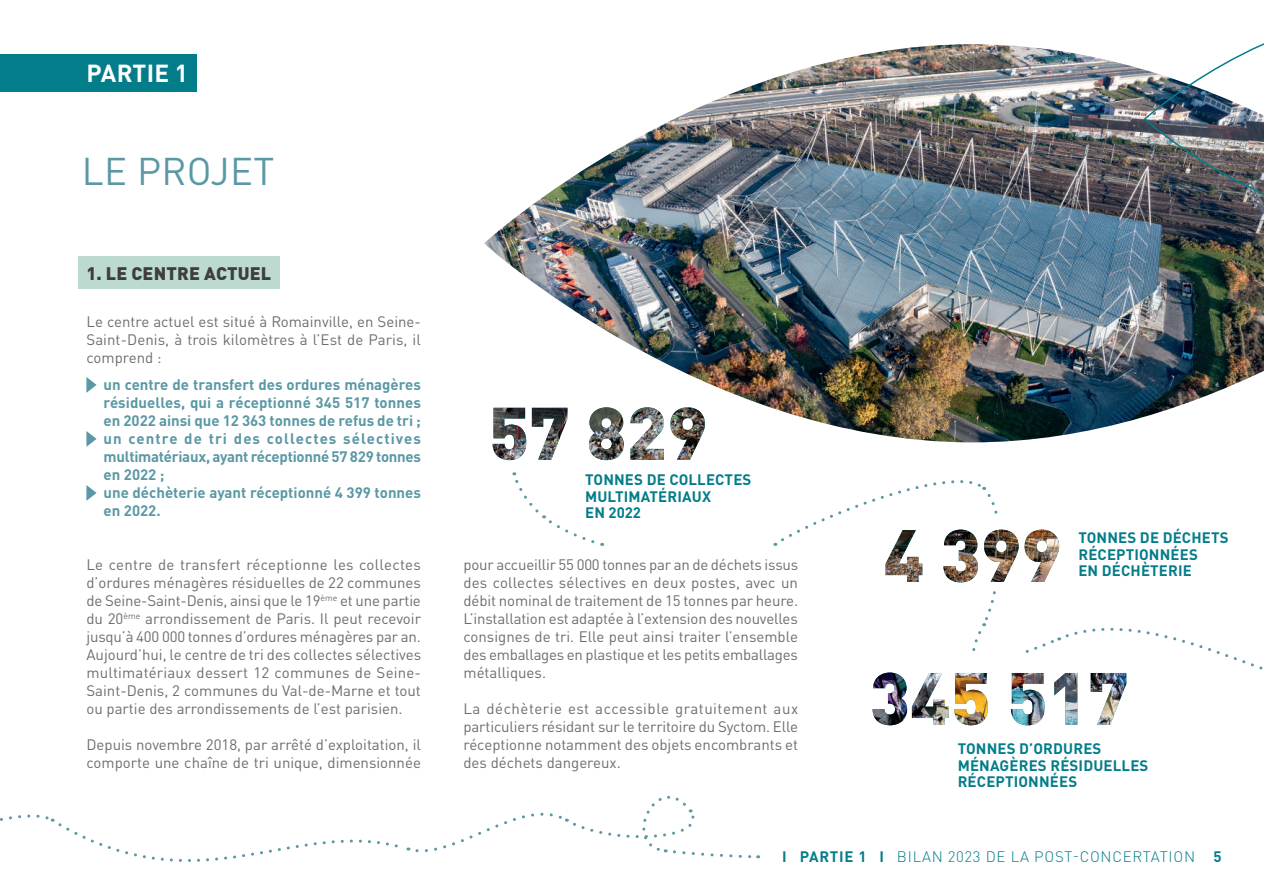
<style>
.page{position:relative;width:1264px;height:894px;background:#fff}
.page>*{position:absolute;margin:0;border:0;box-sizing:border-box;transform-origin:0 0}
.t1{font:38.25px "DIN Pro";letter-spacing:.01em;color:#5a98a5}
.t2{font:700 24.3px "DIN Pro";letter-spacing:.01em;color:#fff}
.t3{font:900 18px "DIN Pro";letter-spacing:.01em;color:#3e3e3f}
.t4{font:15px/18px "DIN Pro";color:#6c6d70;text-align:justify}
.t5{font:700 15px/18px "DIN Pro";color:#5a98a5}
.t6{font:700 15px/16.5px "DIN Pro";letter-spacing:.01em;color:#047d8a}
.t7{font:300 15px "DIN Pro";letter-spacing:.05em;color:#047d8a}
.s1{font-weight:700}
</style>
<div class="page">
<div style="left:0;top:54px;width:197px;height:38px;background:#047d8a"></div>
<div style="left:78px;top:257px;width:202px;height:32px;background:#bcdacf"></div>
<svg style="left:86px;top:377px;width:11px;height:16px"></svg>
<svg style="left:86px;top:431px;width:11px;height:16px"></svg>
<svg style="left:86px;top:485px;width:11px;height:16px"></svg>
<img style="left:484px;top:44px;width:780px;height:398px">
<img style="left:1144px;top:43px;width:120px;height:186px">
<img style="left:492px;top:407px;width:213px;height:53px">
<svg style="left:775px;top:480px;width:488px;height:205px"></svg>
<img style="left:872px;top:672px;width:254px;height:53px">
<svg style="left:512px;top:472px;width:91px;height:74px"></svg>
<svg style="left:0;top:795px;width:759px;height:67px"></svg>
<h2 class="t2" style="left:87px;top:52px;width:103px">PARTIE 1</h2>
<h1 class="t1" style="left:82px;top:141px;width:194px">LE PROJET</h1>
<p class="t3" style="left:86px;top:258px;width:186px">1. LE CENTRE ACTUEL</p>
<p class="t4" style="left:86px;top:311px;width:336px">Le centre actuel est situé à Romainville, en Seine-Saint-Denis, à trois kilomètres à l’Est de Paris, il comprend :</p>
<p class="t5" style="left:104px;top:373px;width:319px">un centre de transfert des ordures ménagères résiduelles, qui a réceptionné 345 517 tonnes en 2022 ainsi que 12 363 tonnes de refus de tri ; un centre de tri des collectes sélectives multimatériaux, ayant réceptionné 57 829 tonnes en 2022 ;<br>une déchèterie ayant réceptionné 4 399 tonnes en 2022.</p>
<p class="t4" style="left:86px;top:554px;width:336px">Le centre de transfert réceptionne les collectes d’ordures ménagères résiduelles de 22 communes de Seine-Saint-Denis, ainsi que le 19<sup>ème</sup> et une partie du 20<sup>ème</sup> arrondissement de Paris. Il peut recevoir jusqu’à 400 000 tonnes d’ordures ménagères par an.<br>Aujourd’hui, le centre de tri des collectes sélectives multimatériaux dessert 12 communes de Seine-Saint-Denis, 2 communes du Val-de-Marne et tout ou partie des arrondissements de l’est parisien.</p>
<p class="t4" style="left:86px;top:734px;width:336px">Depuis novembre 2018, par arrêté d’exploitation, il comporte une chaîne de tri unique, dimensionnée</p>
<p class="t6" style="left:585px;top:469px;width:168px">TONNES DE COLLECTES<br>MULTIMATÉRIAUX<br>EN 2022</p>
<p class="t4" style="left:463px;top:554px;width:336px">pour accueillir 55 000 tonnes par an de déchets issus des collectes sélectives en deux postes, avec un débit nominal de traitement de 15 tonnes par heure.<br>L’installation est adaptée à l’extension des nouvelles consignes de tri. Elle peut ainsi traiter l’ensemble des emballages en plastique et les petits emballages métalliques.</p>
<p class="t4" style="left:463px;top:698px;width:336px">La déchèterie est accessible gratuitement aux particuliers résidant sur le territoire du Syctom. Elle réceptionne notamment des objets encombrants et des déchets dangereux.</p>
<p class="t6" style="left:1078px;top:528px;width:152px">TONNES DE DÉCHETS<br>RÉCEPTIONNÉES<br>EN DÉCHÈTERIE</p>
<p class="t6" style="left:958px;top:739px;width:192px">TONNES D’ORDURES<br>MÉNAGÈRES RÉSIDUELLES<br>RÉCEPTIONNÉES</p>
<p class="t7" style="left:782px;top:844px;width:441px"><span class="s1">I PARTIE 1 I</span> BILAN 2023 DE LA POST-CONCERTATION <span class="s1">5</span></p>
</div>
